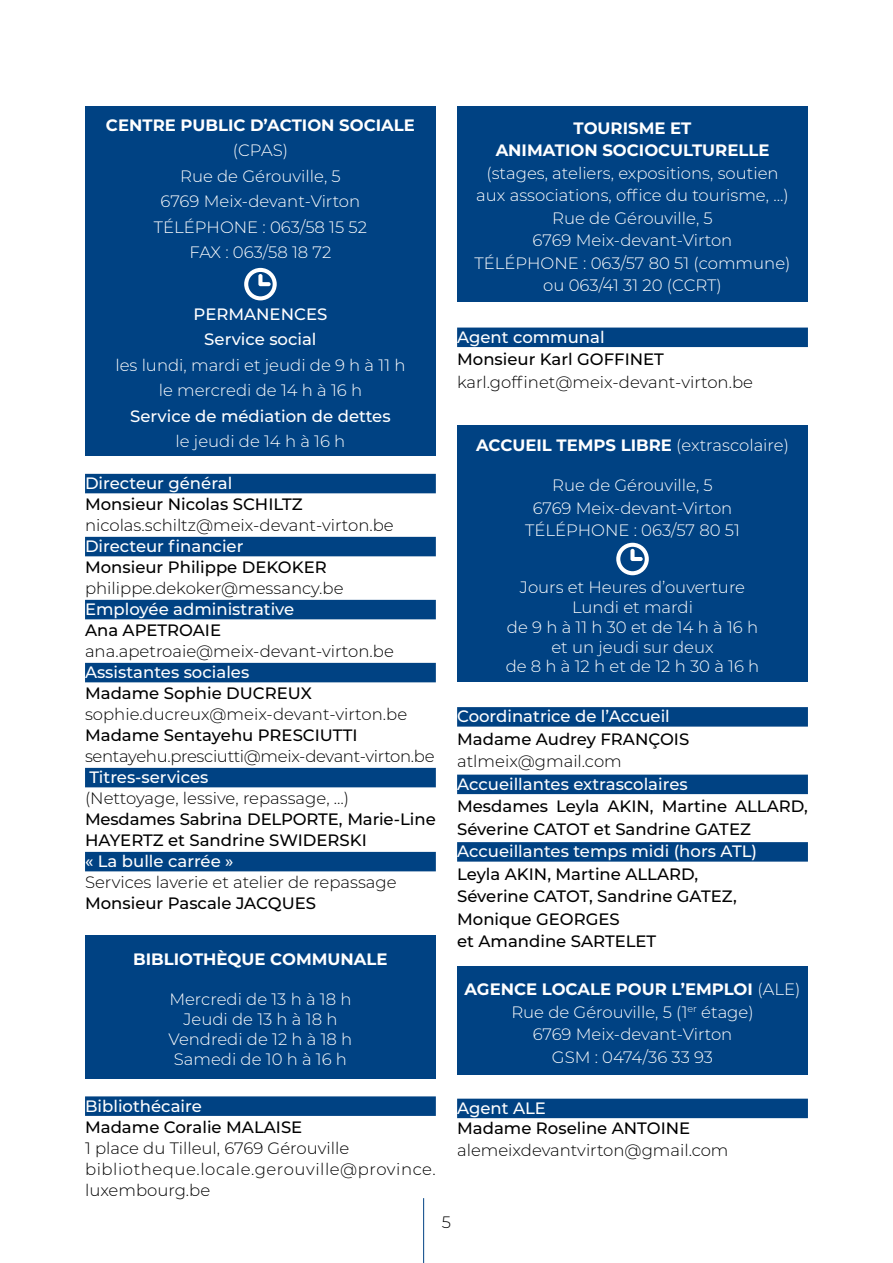
<style>
.page{position:relative;width:893px;height:1263px;background:#fff}
.page>*{position:absolute;margin:0;border:0;box-sizing:border-box;transform-origin:0 0}
.t1{font:300 16.5px/22.5px "Montserrat";color:#fff;text-align:center}
.t2{font:500 16.5px/22.5px "Montserrat";color:#000}
.t3{font:300 16.5px/21px "Montserrat";color:#000}
.t4{font:500 16.5px/25.5px "Montserrat";color:#fff;text-align:center}
.t5{font:700 16.5px/22.5px "Montserrat";color:#fff;text-align:center}
.t6{font:300 16.5px "Montserrat";letter-spacing:-.02em;color:#000}
.s1{font-weight:300}
.s2{font-weight:700}
</style>
<div class="page">
<hr style="left:423px;top:1198px;width:1px;height:65px;background:#004283">
<div style="left:85px;top:474px;width:351px;height:19px;background:#004283"></div>
<div style="left:85px;top:537px;width:351px;height:19px;background:#004283"></div>
<div style="left:85px;top:600px;width:351px;height:19px;background:#004283"></div>
<div style="left:85px;top:663px;width:351px;height:19px;background:#004283"></div>
<div style="left:85px;top:768px;width:351px;height:19px;background:#004283"></div>
<div style="left:85px;top:852px;width:351px;height:19px;background:#004283"></div>
<div style="left:85px;top:1096px;width:351px;height:20px;background:#004283"></div>
<div style="left:85px;top:106px;width:351px;height:350px;background:#004283"></div>
<svg style="left:244px;top:268px;width:33px;height:32px"></svg>
<div style="left:85px;top:935px;width:351px;height:144px;background:#004283"></div>
<div style="left:457px;top:328px;width:351px;height:19px;background:#004283"></div>
<div style="left:457px;top:707px;width:351px;height:20px;background:#004283"></div>
<div style="left:457px;top:775px;width:351px;height:19px;background:#004283"></div>
<div style="left:457px;top:842px;width:351px;height:20px;background:#004283"></div>
<div style="left:457px;top:1099px;width:351px;height:19px;background:#004283"></div>
<div style="left:457px;top:106px;width:351px;height:196px;background:#004283"></div>
<div style="left:457px;top:425px;width:351px;height:257px;background:#004283"></div>
<svg style="left:616px;top:543px;width:33px;height:32px"></svg>
<div style="left:457px;top:967px;width:351px;height:108px;background:#004283"></div>
<p class="t5" style="left:106px;top:113px;width:310px">CENTRE PUBLIC D’ACTION SOCIALE</p>
<p class="t1" style="left:154px;top:137px;width:214px;line-height:25.5px">(CPAS)<br>Rue de Gérouville, 5<br>6769 Meix-devant-Virton<br>TÉLÉPHONE : 063/58 15 52<br>FAX : 063/58 18 72</p>
<p class="t4" style="left:194px;top:301px;width:135px">PERMANENCES<br>Service social</p>
<p class="t1" style="left:115px;top:352px;width:292px;line-height:25.5px">les lundi, mardi et jeudi de 9 h à 11 h le mercredi de 14 h à 16 h</p>
<p class="t4" style="left:130px;top:403px;width:262px">Service de médiation de dettes</p>
<p class="t1" style="left:176px;top:430px;width:171px">le jeudi de 14 h à 16 h</p>
<p class="t4" style="left:85px;top:470px;width:149px">Directeur général</p>
<p class="t2" style="left:85px;top:492px;width:219px">Monsieur Nicolas SCHILTZ</p>
<p class="t3" style="left:85px;top:514px;width:310px">nicolas.schiltz@meix-devant-virton.be</p>
<p class="t4" style="left:85px;top:533px;width:160px">Directeur financier</p>
<p class="t2" style="left:85px;top:555px;width:243px">Monsieur Philippe DEKOKER</p>
<p class="t3" style="left:85px;top:577px;width:260px">philippe.dekoker@messancy.be</p>
<p class="t4" style="left:85px;top:596px;width:211px">Employée administrative</p>
<p class="t2" style="left:85px;top:618px;width:138px">Ana APETROAIE</p>
<p class="t3" style="left:85px;top:640px;width:310px">ana.apetroaie@meix-devant-virton.be</p>
<p class="t4" style="left:85px;top:659px;width:166px">Assistantes sociales</p>
<p class="t2" style="left:85px;top:681px;width:228px">Madame Sophie DUCREUX</p>
<p class="t3" style="left:85px;top:703px;width:324px">sophie.ducreux@meix-devant-virton.be</p>
<p class="t2" style="left:85px;top:723px;width:274px">Madame Sentayehu PRESCIUTTI</p>
<p class="t6" style="left:85px;top:745px;width:351px">sentayehu.presciutti@meix-devant-virton.be</p>
<p class="t4" style="left:89px;top:764px;width:121px">Titres-services</p>
<p class="t3" style="left:85px;top:787px;width:266px">(Nettoyage, lessive, repassage, …)</p>
<p class="t2" style="left:85px;top:808px;width:352px;line-height:21px">Mesdames Sabrina DELPORTE, Marie-Line<br>HAYERTZ et Sandrine SWIDERSKI</p>
<p class="t4" style="left:85px;top:848px;width:150px">« La bulle carrée »</p>
<p class="t3" style="left:85px;top:871px;width:313px">Services laverie et atelier de repassage</p>
<p class="t2" style="left:85px;top:891px;width:233px">Monsieur Pascale JACQUES</p>
<p class="t5" style="left:133px;top:947px;width:256px">BIBLIOTHÈQUE COMMUNALE</p>
<p class="t1" style="left:169px;top:989px;width:185px;line-height:19.8px">Mercredi de 13 h à 18 h<br>Jeudi de 13 h à 18 h<br>Vendredi de 12 h à 18 h<br>Samedi de 10 h à 16 h</p>
<p class="t4" style="left:85px;top:1092px;width:118px">Bibliothécaire</p>
<p class="t2" style="left:85px;top:1115px;width:219px">Madame Coralie MALAISE</p>
<p class="t3" style="left:85px;top:1137px;width:352px">1 place du Tilleul, 6769 Gérouville bibliotheque.locale.gerouville@province. luxembourg.be</p>
<p class="t5" style="left:496px;top:116px;width:275px">TOURISME ET<br>ANIMATION SOCIOCULTURELLE</p>
<p class="t1" style="left:474px;top:161px;width:318px">(stages, ateliers, expositions, soutien aux associations, office du tourisme, …)<br>Rue de Gérouville, 5<br>6769 Meix-devant-Virton<br>TÉLÉPHONE : 063/57 80 51 (commune) ou 063/41 31 20 (CCRT)</p>
<p class="t4" style="left:457px;top:324px;width:149px">Agent communal</p>
<p class="t2" style="left:457px;top:348px;width:208px">Monsieur Karl GOFFINET</p>
<p class="t3" style="left:457px;top:371px;width:297px">karl.goffinet@meix-devant-virton.be</p>
<p class="t5" style="left:476px;top:433px;width:314px">ACCUEIL TEMPS LIBRE <span class="s1">(extrascolaire)</span></p>
<p class="t1" style="left:525px;top:474px;width:216px">Rue de Gérouville, 5<br>6769 Meix-devant-Virton<br>TÉLÉPHONE : 063/57 80 51</p>
<p class="t1" style="left:506px;top:577px;width:255px;line-height:19.8px">Jours et Heures d’ouverture<br>Lundi et mardi<br>de 9 h à 11 h 30 et de 14 h à 16 h et un jeudi sur deux<br>de 8 h à 12 h et de 12 h 30 à 16 h</p>
<p class="t4" style="left:457px;top:703px;width:214px">Coordinatrice de l’Accueil</p>
<p class="t2" style="left:457px;top:727px;width:234px">Madame Audrey FRANÇOIS</p>
<p class="t3" style="left:457px;top:750px;width:166px">atlmeix@gmail.com</p>
<p class="t4" style="left:457px;top:771px;width:232px">Accueillantes extrascolaires</p>
<p class="t2" style="left:457px;top:795px;width:352px">Mesdames Leyla AKIN, Martine ALLARD,<br>Séverine CATOT et Sandrine GATEZ</p>
<p class="t4" style="left:457px;top:838px;width:301px">Accueillantes temps midi (hors ATL)</p>
<p class="t2" style="left:457px;top:862px;width:281px">Leyla AKIN, Martine ALLARD,<br>Séverine CATOT, Sandrine GATEZ,<br>Monique GEORGES<br>et Amandine SARTELET</p>
<p class="t1" style="left:464px;top:977px;width:338px"><span class="s2">AGENCE LOCALE POUR L’EMPLOI</span> (ALE)<br>Rue de Gérouville, 5 (1<sup>er</sup> étage)<br>6769 Meix-devant-Virton<br>GSM : 0474/36 33 93</p>
<p class="t4" style="left:457px;top:1095px;width:90px">Agent ALE</p>
<p class="t2" style="left:457px;top:1116px;width:235px">Madame Roseline ANTOINE</p>
<p class="t3" style="left:457px;top:1139px;width:273px">alemeixdevantvirton@gmail.com</p>
<p class="t3" style="left:442px;top:1211px;width:11px">5</p>
</div>
